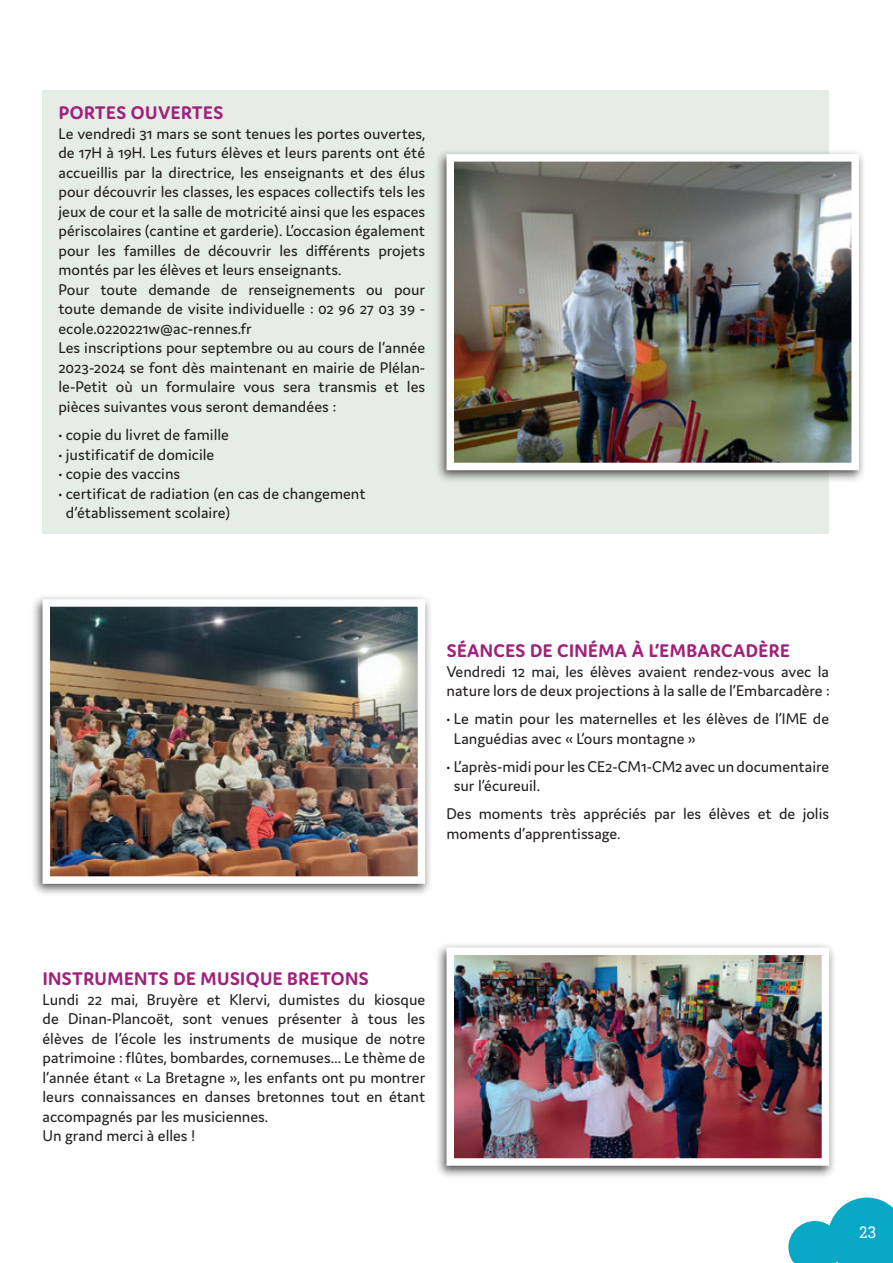
<style>
.page{position:relative;width:893px;height:1263px;background:#fff}
.page>*{position:absolute;margin:0;border:0;box-sizing:border-box;transform-origin:0 0}
.t1{font:700 19.5px "Domus";letter-spacing:.025em;color:#a0217a}
.t2{font:16.5px/19.5px "Domus";color:#231f20}
.t3{font:16.5px "Circe Slab A";color:#fff}
</style>
<div class="page">
<div style="left:43px;top:90px;width:786px;height:444px;background:#e5ede6"></div>
<div style="left:435px;top:149px;width:430px;height:334px;background:#231f20;opacity:.75"></div>
<img style="left:443px;top:150px;width:420px;height:324px">
<div style="left:31px;top:594px;width:401px;height:303px;background:#231f20;opacity:.75"></div>
<img style="left:39px;top:595px;width:390px;height:292px">
<div style="left:435px;top:942px;width:401px;height:236px;background:#231f20;opacity:.75"></div>
<img style="left:443px;top:944px;width:390px;height:225px">
<svg style="left:788px;top:1197px;width:105px;height:66px"></svg>
<p class="t1" style="left:59px;top:102px;width:166px">PORTES OUVERTES</p>
<p class="t2" style="left:58px;top:124px;width:368px;text-align:justify">Le vendredi 31 mars se sont tenues les portes ouvertes, de 17H à 19H. Les futurs élèves et leurs parents ont été accueillis par la directrice, les enseignants et des élus pour découvrir les classes, les espaces collectifs tels les jeux de cour et la salle de motricité ainsi que les espaces périscolaires (cantine et garderie). L’occasion également pour les familles de découvrir les différents projets montés par les élèves et leurs enseignants.</p>
<p class="t2" style="left:58px;top:280px;width:368px;text-align:justify">Pour toute demande de renseignements ou pour toute demande de visite individuelle : 02 96 27 03 39 - ecole.0220221w@ac-rennes.fr</p>
<p class="t2" style="left:58px;top:338px;width:368px;text-align:justify">Les inscriptions pour septembre ou au cours de l’année 2023-2024 se font dès maintenant en mairie de Plélan&shy;le-Petit où un formulaire vous sera transmis et les pièces suivantes vous seront demandées :</p>
<p class="t2" style="left:58px;top:425px;width:172px">• copie du livret de famille</p>
<p class="t2" style="left:58px;top:444px;width:157px">• justificatif de domicile</p>
<p class="t2" style="left:58px;top:464px;width:123px">• copie des vaccins</p>
<p class="t2" style="left:66px;top:483px;width:301px;text-indent:-7px">• certificat de radiation (en cas de changement d’établissement scolaire)</p>
<p class="t1" style="left:447px;top:640px;width:345px">SÉANCES DE CINÉMA À L’EMBARCADÈRE</p>
<p class="t2" style="left:446px;top:661px;width:385px">Vendredi 12 mai, les élèves avaient rendez-vous avec la nature lors de deux projections à la salle de l’Embarcadère :</p>
<p class="t2" style="left:454px;top:709px;width:377px;text-indent:-7px">• Le matin pour les maternelles et les élèves de l’IME de<br>Languédias avec « L’ours montagne »</p>
<p class="t2" style="left:454px;top:756px;width:377px;text-indent:-7px">• L’après-midi pour les CE2-CM1-CM2 avec un documentaire sur l’écureuil.</p>
<p class="t2" style="left:446px;top:804px;width:384px">Des moments très appréciés par les élèves et de jolis moments d’apprentissage.</p>
<p class="t1" style="left:43px;top:968px;width:327px">INSTRUMENTS DE MUSIQUE BRETONS</p>
<p class="t2" style="left:43px;top:989px;width:384px;text-align:justify">Lundi 22 mai, Bruyère et Klervi, dumistes du kiosque de Dinan-Plancoët, sont venues présenter à tous les élèves de l’école les instruments de musique de notre patrimoine : flûtes, bombardes, cornemuses… Le thème de l’année étant « La Bretagne », les enfants ont pu montrer leurs connaissances en danses bretonnes tout en étant accompagnés par les musiciennes.</p>
<p class="t2" style="left:43px;top:1126px;width:154px">Un grand merci à elles !</p>
<p class="t3" style="left:859px;top:1223px;width:19px">23</p>
</div>
